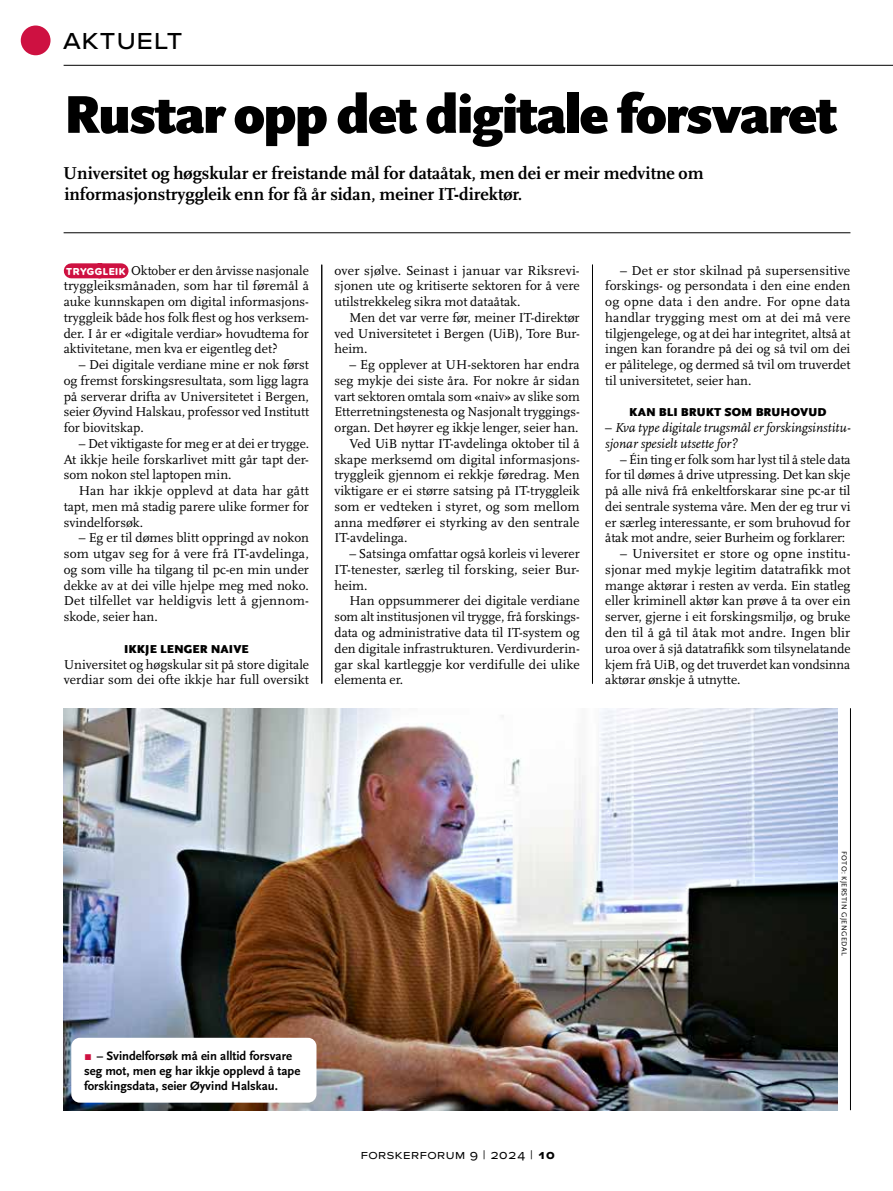
<style>
.page{position:relative;width:893px;height:1191px;background:#fff}
.page>*{position:absolute;margin:0;border:0;box-sizing:border-box;transform-origin:0 0}
.t1{font:900 55.5px "Scala Sans OT";letter-spacing:-.025em;color:#000}
.t2{font:500 24px "Proxima Nova Wide";letter-spacing:.05em;color:#000}
.t3{font:700 18px/21px "Scala OT";color:#000}
.t4{font:13.5px/15.8px "Scala OT";color:#000;text-align:justify}
.t5{font:italic 13.5px/15.8px "Scala OT";color:#000}
.t6{font:700 12.75px/15px "Scala Sans OT";color:#000}
.t7{font:12.75px "Proxima Nova Wide";letter-spacing:.04em;color:#000}
.t8{font:900 12px "Scala Sans OT";letter-spacing:.01em;color:#000}
.t9{font:7.5px "Scala Sans OT";letter-spacing:.05em;color:#000}
.s1{font-family:"Proxima Soft Extrabld";font-size:10.5px;color:#fff}
.s2{font-style:normal}
.s3{font-weight:400;color:#ce1141}
.s4{font-weight:700}
</style>
<div class="page">
<svg style="left:71px;top:263px;width:50px;height:15px"></svg>
<hr style="left:321px;top:265px;width:1px;height:418px;background:#000">
<hr style="left:592px;top:265px;width:1px;height:418px;background:#000">
<hr style="left:64px;top:232px;width:786px;height:1px;background:#000">
<img style="left:64px;top:708px;width:774px;height:402px">
<div style="left:71px;top:1037px;width:245px;height:65px;background:#fff;border-radius:9px"></div>
<hr style="left:850px;top:708px;width:1px;height:402px;background:#000">
<div style="left:21px;top:26px;width:30px;height:29px;background:#ce1141;border-radius:50%"></div>
<hr style="left:64px;top:65px;width:829px;height:1px;background:#000">
<h2 class="t2" style="left:63px;top:23px;width:121px">AKTUELT</h2>
<h1 class="t1" style="left:64px;top:83px;width:774px">Rustar opp det digitale forsvaret</h1>
<h3 class="t3" style="left:63px;top:162px;width:642px">Universitet og høgskular er freistande mål for dataåtak, men dei er meir medvitne om informasjonstryggleik enn for få år sidan, meiner IT-direktør.</h3>
<p class="t4" style="left:64px;top:262px;width:247px"><span class="s1">TRYGGLEIK</span> Oktober er den årvisse nasjonale tryggleiksmånaden, som har til føremål å auke kunnskapen om digital informasjons&shy;tryggleik både hos folk flest og hos verksem&shy;der. I år er «digitale verdiar» hovudtema for aktivitetane, men kva er eigentleg det?</p>
<p class="t4" style="left:64px;top:357px;width:247px;text-indent:15px">– Dei digitale verdiane mine er nok først og fremst forskingsresultata, som ligg lagra på serverar drifta av Universitetet i Bergen, seier Øyvind Halskau, professor ved Institutt for biovitskap.</p>
<p class="t4" style="left:64px;top:436px;width:247px;text-indent:15px">– Det viktigaste for meg er at dei er trygge.<br>At ikkje heile forskarlivet mitt går tapt der&shy;som nokon stel laptopen min.</p>
<p class="t4" style="left:64px;top:483px;width:247px;text-indent:15px">Han har ikkje opplevd at data har gått tapt, men må stadig parere ulike former for svindelforsøk.</p>
<p class="t4" style="left:64px;top:530px;width:247px;text-indent:15px">– Eg er til dømes blitt oppringd av nokon som utgav seg for å vere frå IT-avdelinga, og som ville ha tilgang til pc-en min under dekke av at dei ville hjelpe meg med noko.<br>Det tilfellet var heldigvis lett å gjennom&shy;skode, seier han.</p>
<p class="t8" style="left:124px;top:642px;width:126px">IKKJE LENGER NAIVE</p>
<p class="t4" style="left:64px;top:656px;width:247px">Universitet og høgskular sit på store digitale verdiar som dei ofte ikkje har full oversikt</p>
<p class="t4" style="left:334px;top:262px;width:247px">over sjølve. Seinast i januar var Riksrevi&shy;sjonen ute og kritiserte sektoren for å vere utilstrekkeleg sikra mot dataåtak.</p>
<p class="t4" style="left:334px;top:310px;width:247px;text-indent:15px">Men det var verre før, meiner IT-direktør ved Universitetet i Bergen (UiB), Tore Bur&shy;heim.</p>
<p class="t4" style="left:349px;top:357px;width:232px">– Eg opplever at UH-sektoren har endra</p>
<p class="t4" style="left:334px;top:373px;width:247px">seg mykje dei siste åra. For nokre år sidan</p>
<p class="t4" style="left:334px;top:388px;width:247px">vart sektoren omtala som «naiv» av slike som</p>
<p class="t4" style="left:334px;top:404px;width:247px">Etterretningstenesta og Nasjonalt tryggings-</p>
<p class="t4" style="left:334px;top:420px;width:246px">organ. Det høyrer eg ikkje lenger, seier han.</p>
<p class="t4" style="left:349px;top:436px;width:232px">Ved UiB nyttar IT-avdelinga oktober til å</p>
<p class="t4" style="left:334px;top:451px;width:247px">skape merksemd om digital informasjons-</p>
<p class="t4" style="left:334px;top:467px;width:247px">tryggleik gjennom ei rekkje føredrag. Men</p>
<p class="t4" style="left:334px;top:483px;width:247px">viktigare er ei større satsing på IT-tryggleik</p>
<p class="t4" style="left:334px;top:499px;width:247px">som er vedteken i styret, og som mellom</p>
<p class="t4" style="left:334px;top:514px;width:247px">anna medfører ei styrking av den sentrale</p>
<p class="t4" style="left:334px;top:530px;width:74px">IT-avdelinga.</p>
<p class="t4" style="left:334px;top:546px;width:247px;text-indent:15px">– Satsinga omfattar også korleis vi leverer IT-tenester, særleg til forsking, seier Bur&shy;heim.</p>
<p class="t4" style="left:334px;top:593px;width:247px;text-indent:15px">Han oppsummerer dei digitale verdiane som alt institusjonen vil trygge, frå forskings&shy;data og administrative data til IT-system og den digitale infrastrukturen. Verdivurderin&shy;gar skal kartleggje kor verdifulle dei ulike elementa er.</p>
<p class="t4" style="left:605px;top:262px;width:247px;text-indent:15px">– Det er stor skilnad på supersensitive forskings- og persondata i den eine enden og opne data i den andre. For opne data handlar trygging mest om at dei må vere tilgjengelege, og at dei har integritet, altså at ingen kan forandre på dei og så tvil om dei er pålitelege, og dermed så tvil om truverdet til universitetet, seier han.</p>
<p class="t8" style="left:629px;top:406px;width:199px">KAN BLI BRUKT SOM BRUHOVUD</p>
<p class="t5" style="left:605px;top:420px;width:247px"><span class="s2">–</span> Kva type digitale trugsmål er forskingsinstitu&shy;sjonar spesielt utsette for?</p>
<p class="t4" style="left:605px;top:451px;width:247px;text-indent:15px">– Éin ting er folk som har lyst til å stele data for til dømes å drive utpressing. Det kan skje på alle nivå frå enkeltforskarar sine pc-ar til dei sentrale systema våre. Men der eg trur vi er særleg interessante, er som bruhovud for åtak mot andre, seier Burheim og forklarer:</p>
<p class="t4" style="left:605px;top:546px;width:247px;text-indent:15px">– Universitet er store og opne institu&shy;sjonar med mykje legitim datatrafikk mot mange aktørar i resten av verda. Ein statleg eller kriminell aktør kan prøve å ta over ein server, gjerne i eit forskingsmiljø, og bruke den til å gå til åtak mot andre. Ingen blir uroa over å sjå datatrafikk som tilsynelatande kjem frå UiB, og det truverdet kan vondsinna aktørar ønskje å utnytte.</p>
<p class="t6" style="left:84px;top:1048px;width:218px"><span class="s3">▪</span> – Svindelforsøk må ein alltid forsvare seg mot, men eg har ikkje opplevd å tape forskingsdata, seier Øyvind Halskau.</p>
<p class="t7" style="left:361px;top:1144px;width:196px">forskerforum 9 | 2024 | <span class="s4">10</span></p>
<p class="t9" style="left:848px;top:850px;width:106px;rotate:90deg">FOTO: KJERSTIN GJENGEDAL</p>
</div>
